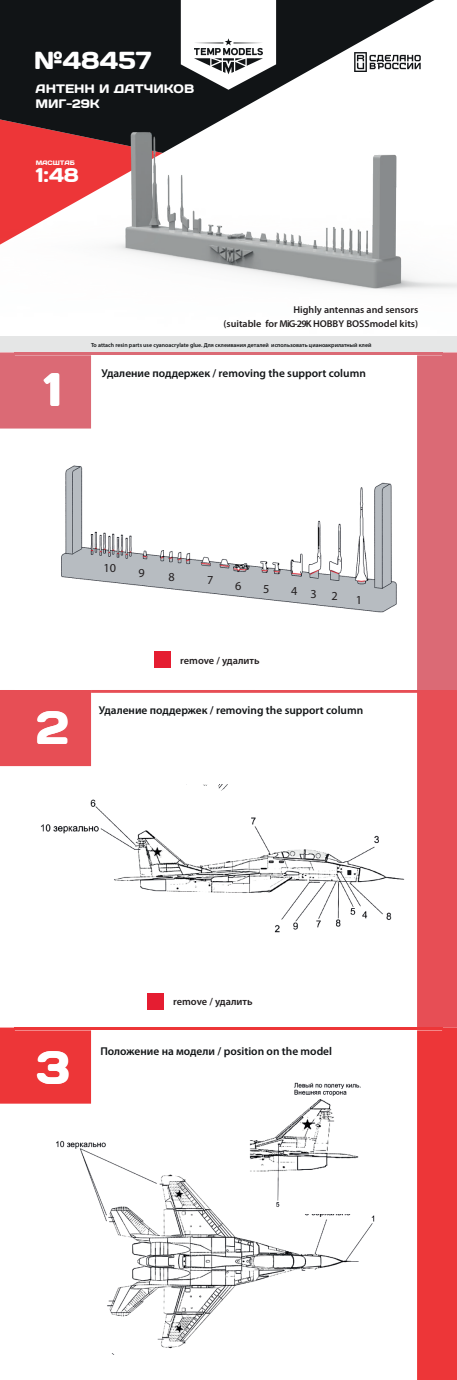
<style>
.page{position:relative;width:457px;height:1380px;background:#fff}
.page>*{position:absolute;margin:0;border:0;box-sizing:border-box;transform-origin:0 0}
.t1{font:46.73px "Days";color:#fff}
.t2{font:24.5px "Days";color:#fff}
.t3{font:19.78px "Days";color:#fff}
.t4{font:12.25px/14.7px "Days";color:#fff}
.t5{font:12.25px "Myriad Pro";color:#231f20}
.t6{font:600 11.38px "Myriad Pro";color:#111416}
.t7{font:600 10.33px "Myriad Pro";letter-spacing:-.005em;color:#231f20}
.t8{font:600 9.97px/13.7px "Myriad Pro";color:#231f20;text-align:right}
.t9{font:6.3px "Days";color:#fff}
.t10{font:600 5.77px "Myriad Pro";color:#111416}
</style>
<div class="page">
<img style="left:16px;top:428px;width:381px;height:185px">
<img style="left:40px;top:799px;width:365px;height:134px">
<div style="left:0;top:690px;width:91px;height:76px;background:#e74e55"></div>
<hr style="left:91px;top:690px;width:326px;height:2px;background:#e74e55">
<hr style="left:15px;top:690px;width:76px;height:2px;background:#e74e55">
<svg style="left:0;top:422px;width:91px;height:6px"></svg>
<svg style="left:417px;top:422px;width:39px;height:957px;background:#e54e54"></svg>
<div style="left:0;top:1027px;width:91px;height:76px;background:#ed3638"></div>
<hr style="left:417px;top:1027px;width:24px;height:3px;background:#ed3638">
<hr style="left:91px;top:1027px;width:326px;height:3px;background:#ed3638">
<hr style="left:15px;top:1027px;width:76px;height:3px;background:#ed3638">
<svg style="left:0;top:0;width:434px;height:115px;fill:#111416"></svg>
<svg style="left:181px;top:0;width:95px;height:90px"></svg>
<svg style="left:354px;top:52px;width:66px;height:20px"></svg>
<div style="left:154px;top:651px;width:16px;height:17px;background:#e51d31"></div>
<div style="left:147px;top:992px;width:16px;height:17px;background:#e51d31"></div>
<img style="left:0;top:115px;width:456px;height:307px">
<svg style="left:160px;top:784px;width:89px;height:54px"></svg>
<img style="left:56px;top:1140px;width:319px;height:207px">
<img style="left:244px;top:1082px;width:123px;height:131px">
<svg style="left:56px;top:1306px;width:120px;height:49px"></svg>
<svg style="left:223px;top:1326px;width:19px;height:21px"></svg>
<svg style="left:366px;top:1244px;width:9px;height:103px"></svg>
<h2 class="t2" style="left:34px;top:44px;width:119px">№48457</h2>
<p class="t4" style="left:35px;top:81px;width:160px">АНТЕНН И ДАТЧИКОВ<br>МИГ-29К</p>
<p class="t9" style="left:36px;top:158px;width:41px">МАСШТАБ</p>
<h3 class="t3" style="left:36px;top:162px;width:45px">1:48</h3>
<h1 class="t1" style="left:44px;top:359px;width:20px">1</h1>
<p class="t8" style="left:223px;top:303px;width:196px">Highly antennas and sensors<br>(suitable for MiG-29K HOBBY BOSSmodel kits)</p>
<p class="t10" style="left:91px;top:341px;width:282px">To attach resin parts use cyanoacrylate glue. Для склеивания деталей использовать цианоакрилатный клей</p>
<p class="t6" style="left:101px;top:365px;width:265px">Удаление поддержек / removing the support column</p>
<h1 class="t1" style="left:36px;top:697px;width:34px">2</h1>
<p class="t5" style="left:103px;top:560px;width:14px">10</p>
<p class="t5" style="left:138px;top:565px;width:8px">9</p>
<p class="t5" style="left:168px;top:569px;width:8px">8</p>
<p class="t5" style="left:207px;top:572px;width:8px">7</p>
<p class="t5" style="left:235px;top:578px;width:8px">6</p>
<p class="t5" style="left:263px;top:581px;width:8px">5</p>
<p class="t5" style="left:291px;top:583px;width:8px">4</p>
<p class="t5" style="left:310px;top:587px;width:29px">3 2</p>
<p class="t5" style="left:355px;top:592px;width:8px">1</p>
<p class="t7" style="left:180px;top:653px;width:81px">remove / удалить</p>
<p class="t6" style="left:99px;top:703px;width:265px">Удаление поддержек / removing the support column</p>
<h1 class="t1" style="left:36px;top:1037px;width:35px">3</h1>
<p class="t7" style="left:173px;top:994px;width:81px">remove / удалить</p>
<p class="t6" style="left:100px;top:1043px;width:233px">Положение на модели / position on the model</p>
</div>
